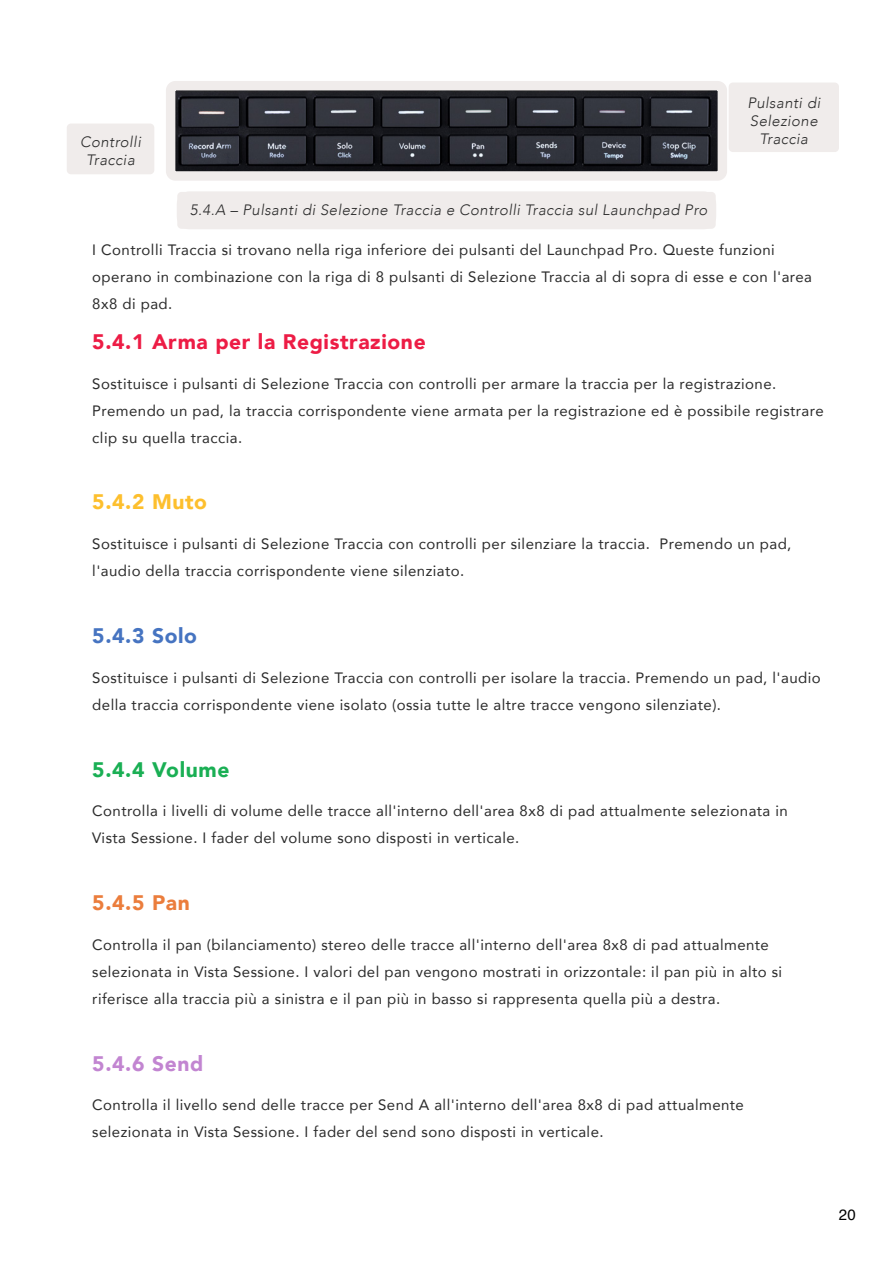
<style>
.page{position:relative;width:893px;height:1263px;background:#fff}
.page>*{position:absolute;margin:0;border:0;box-sizing:border-box;transform-origin:0 0}
.t1{font:900 21px "Avenir";letter-spacing:.03em;color:#ed1c45}
.t2{font:900 21px "Avenir";letter-spacing:.03em;color:#1aaf54}
.t3{font:900 21px "Avenir";color:#fdbf2d}
.t4{font:900 21px "Avenir";color:#4674c1}
.t5{font:900 21px "Avenir";color:#c285d1}
.t6{font:900 21px "Avenir";color:#eb7d3c}
.t7{font:15px/27px "Avenir";letter-spacing:.03em;color:#2b2b2b}
.t8{font:italic 300 15px/18px "Avenir";letter-spacing:.03em;color:#2b2b2b}
.t9{font:15px "Helvetica";color:#000}
</style>
<div class="page">
<div style="left:177px;top:191px;width:539px;height:38px;border:18px solid #f0eceb;border-radius:4px"></div>
<img style="left:176px;top:91px;width:541px;height:80px">
<div style="left:166px;top:81px;width:561px;height:100px;border:9px solid #f0eceb;border-radius:5px"></div>
<div style="left:729px;top:83px;width:110px;height:69px;background:#f0eceb;border-radius:4px"></div>
<div style="left:67px;top:124px;width:87px;height:50px;background:#f0eceb;border-radius:4px"></div>
<p class="t8" style="left:747px;top:93px;width:74px">Pulsanti di<br>Selezione</p>
<p class="t8" style="left:80px;top:133px;width:62px">Controlli</p>
<p class="t8" style="left:760px;top:129px;width:50px">Traccia</p>
<p class="t8" style="left:86px;top:151px;width:50px">Traccia</p>
<p class="t8" style="left:190px;top:201px;width:519px">5.4.A – Pulsanti di Selezione Traccia e Controlli Traccia sul Launchpad Pro</p>
<p class="t7" style="left:92px;top:236px;width:721px">I Controlli Traccia si trovano nella riga inferiore dei pulsanti del Launchpad Pro. Queste funzioni operano in combinazione con la riga di 8 pulsanti di Selezione Traccia al di sopra di esse e con l'area<br>8x8 di pad.</p>
<h1 class="t1" style="left:92px;top:324px;width:335px">5.4.1 Arma per la Registrazione</h1>
<p class="t7" style="left:92px;top:370px;width:733px">Sostituisce i pulsanti di Selezione Traccia con controlli per armare la traccia per la registrazione.<br>Premendo un pad, la traccia corrispondente viene armata per la registrazione ed è possibile registrare clip su quella traccia.</p>
<h1 class="t3" style="left:92px;top:484px;width:116px">5.4.2 Muto</h1>
<p class="t7" style="left:92px;top:530px;width:701px">Sostituisce i pulsanti di Selezione Traccia con controlli per silenziare la traccia. Premendo un pad, l'audio della traccia corrispondente viene silenziato.</p>
<h1 class="t4" style="left:92px;top:618px;width:106px">5.4.3 Solo</h1>
<p class="t7" style="left:92px;top:664px;width:730px">Sostituisce i pulsanti di Selezione Traccia con controlli per isolare la traccia. Premendo un pad, l'audio della traccia corrispondente viene isolato (ossia tutte le altre tracce vengono silenziate).</p>
<h1 class="t2" style="left:92px;top:751px;width:139px">5.4.4 Volume</h1>
<p class="t7" style="left:92px;top:797px;width:697px">Controlla i livelli di volume delle tracce all'interno dell'area 8x8 di pad attualmente selezionata in<br>Vista Sessione. I fader del volume sono disposti in verticale.</p>
<h1 class="t6" style="left:92px;top:885px;width:99px">5.4.5 Pan</h1>
<p class="t7" style="left:92px;top:931px;width:691px">Controlla il pan (bilanciamento) stereo delle tracce all'interno dell'area 8x8 di pad attualmente selezionata in Vista Sessione. I valori del pan vengono mostrati in orizzontale: il pan più in alto si riferisce alla traccia più a sinistra e il pan più in basso si rappresenta quella più a destra.</p>
<h1 class="t5" style="left:92px;top:1045px;width:113px">5.4.6 Send</h1>
<p class="t7" style="left:92px;top:1091px;width:653px">Controlla il livello send delle tracce per Send A all'interno dell'area 8x8 di pad attualmente selezionata in Vista Sessione. I fader del send sono disposti in verticale.</p>
<p class="t9" style="left:839px;top:1203px;width:18px">20</p>
</div>
